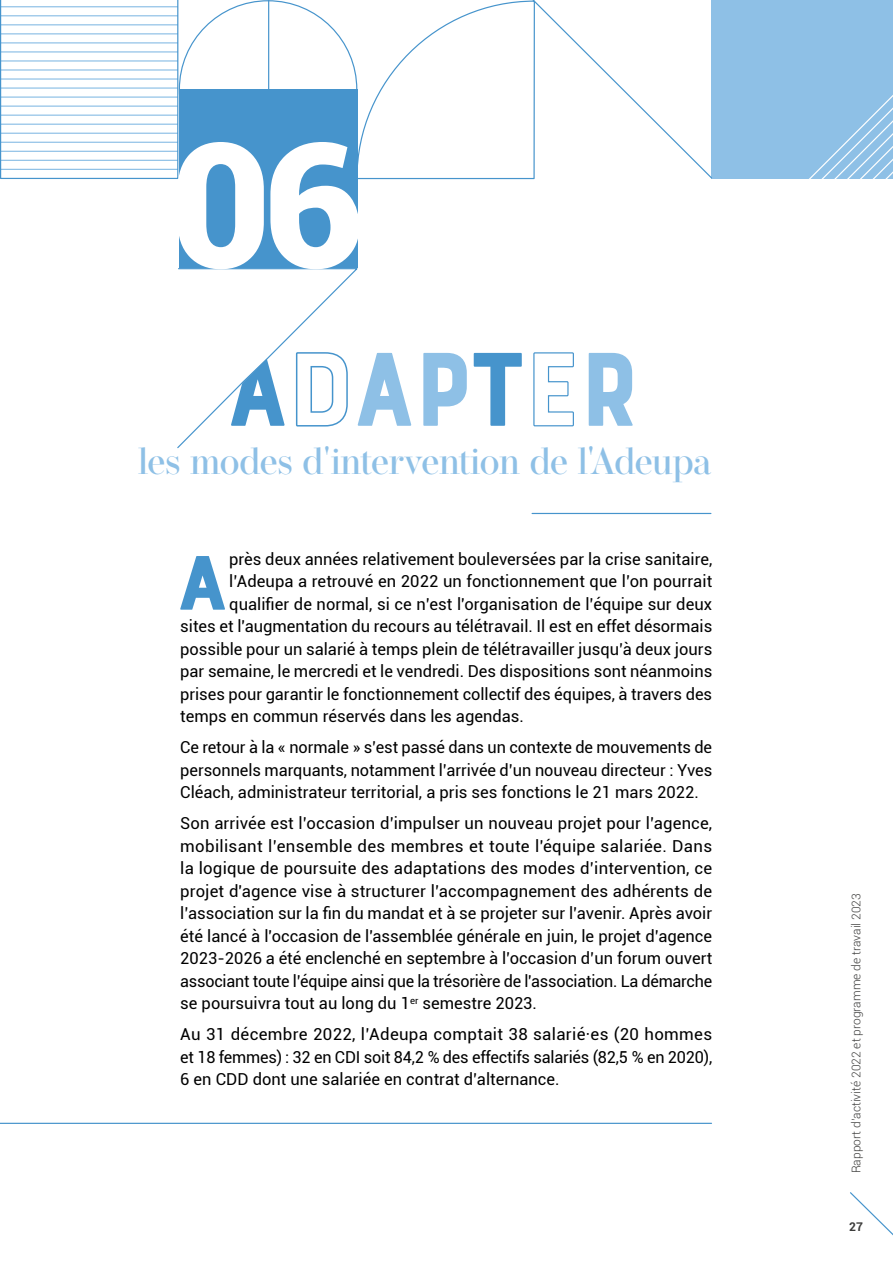
<style>
.page{position:relative;width:893px;height:1263px;background:#fff}
.page>*{position:absolute;margin:0;border:0;box-sizing:border-box;transform-origin:0 0}
.t1{font:900 174px "Roboto";color:#fff}
.t2{font:110.4px "Bourton Base";letter-spacing:-.03em;color:#4694cc}
.t3{font:81.3px "Bourton Base";color:#4694cc;scale:1.14 1}
.t4{font:500 37.5px "Operetta 18";letter-spacing:-.02em;color:#8ec0e6}
.t5{font:16.5px/22.5px "Roboto";color:#000;text-align:justify}
.t6{font:300 12px "Roboto";color:#3c3c3b}
.t7{font:700 12px "Roboto";color:#3c3c3b}
.s1{color:#8ec0e6}
</style>
<div class="page">
<svg style="left:850px;top:1192px;width:43px;height:44px"></svg>
<div style="left:179px;top:89px;width:179px;height:179px;background:#4694cc"></div>
<div style="left:711px;top:0;width:182px;height:179px;background:#8ec0e6"></div>
<svg style="left:809px;top:95px;width:84px;height:84px"></svg>
<hr style="left:268px;top:0;width:1px;height:91px;background:#4694cc">
<svg style="left:356px;top:0;width:356px;height:180px"></svg>
<svg style="left:0;top:0;width:178px;height:179px"></svg>
<hr style="left:532px;top:513px;width:179px;height:1px;background:#4694cc">
<hr style="left:0;top:1123px;width:711px;height:1px;background:#4694cc">
<svg style="left:177px;top:268px;width:181px;height:181px"></svg>
<h1 class="t1" style="left:170px;top:82px;width:196px">06</h1>
<h2 class="t2" style="left:226px;top:321px;width:417px">AD<span class="s1">AP</span>TE<span class="s1">r</span></h2>
<h3 class="t4" style="left:138px;top:440px;width:575px">les modes d'intervention de l'Adeupa</h3>
<h3 class="t3" style="left:176px;top:532px;width:48px">A</h3>
<p class="t5" style="left:229px;top:547px;width:484px">près deux années relativement bouleversées par la crise sanitaire,</p>
<p class="t5" style="left:229px;top:569px;width:485px">l’Adeupa a retrouvé en 2022 un fonctionnement que l’on pourrait</p>
<p class="t5" style="left:229px;top:592px;width:484px">qualifier de normal, si ce n’est l'organisation de l’équipe sur deux</p>
<p class="t5" style="left:180px;top:614px;width:534px">sites et l'augmentation du recours au télétravail. Il est en effet désormais</p>
<p class="t5" style="left:180px;top:637px;width:534px">possible pour un salarié à temps plein de télétravailler jusqu’à deux jours</p>
<p class="t5" style="left:180px;top:659px;width:534px">par semaine, le mercredi et le vendredi. Des dispositions sont néanmoins</p>
<p class="t5" style="left:180px;top:682px;width:533px">prises pour garantir le fonctionnement collectif des équipes, à travers des</p>
<p class="t5" style="left:180px;top:704px;width:345px">temps en commun réservés dans les agendas.</p>
<p class="t5" style="left:180px;top:735px;width:534px">Ce retour à la « normale » s’est passé dans un contexte de mouvements de personnels marquants, notamment l’arrivée d’un nouveau directeur : Yves Cléach, administrateur territorial, a pris ses fonctions le 21 mars 2022.</p>
<p class="t5" style="left:180px;top:811px;width:534px">Son arrivée est l’occasion d’impulser un nouveau projet pour l’agence, mobilisant l’ensemble des membres et toute l'équipe salariée. Dans la logique de poursuite des adaptations des modes d’intervention, ce projet d'agence vise à structurer l’accompagnement des adhérents de l’association sur la fin du mandat et à se projeter sur l’avenir. Après avoir été lancé à l'occasion de l'assemblée générale en juin, le projet d’agence 2023-2026 a été enclenché en septembre à l’occasion d’un forum ouvert associant toute l’équipe ainsi que la trésorière de l'association. La démarche se poursuivra tout au long du 1<sup>er</sup> semestre 2023.</p>
<p class="t5" style="left:180px;top:1022px;width:533px">Au 31 décembre 2022, l’Adeupa comptait 38 salarié·es (20 hommes et 18 femmes) : 32 en CDI soit 84,2 % des effectifs salariés (82,5 % en 2020), 6 en CDD dont une salariée en contrat d’alternance.</p>
<p class="t6" style="left:848px;top:1173px;width:281px;rotate:-90deg">Rapport d’activité 2022 et programme de travail 2023</p>
<p class="t7" style="left:849px;top:1219px;width:15px">27</p>
</div>
